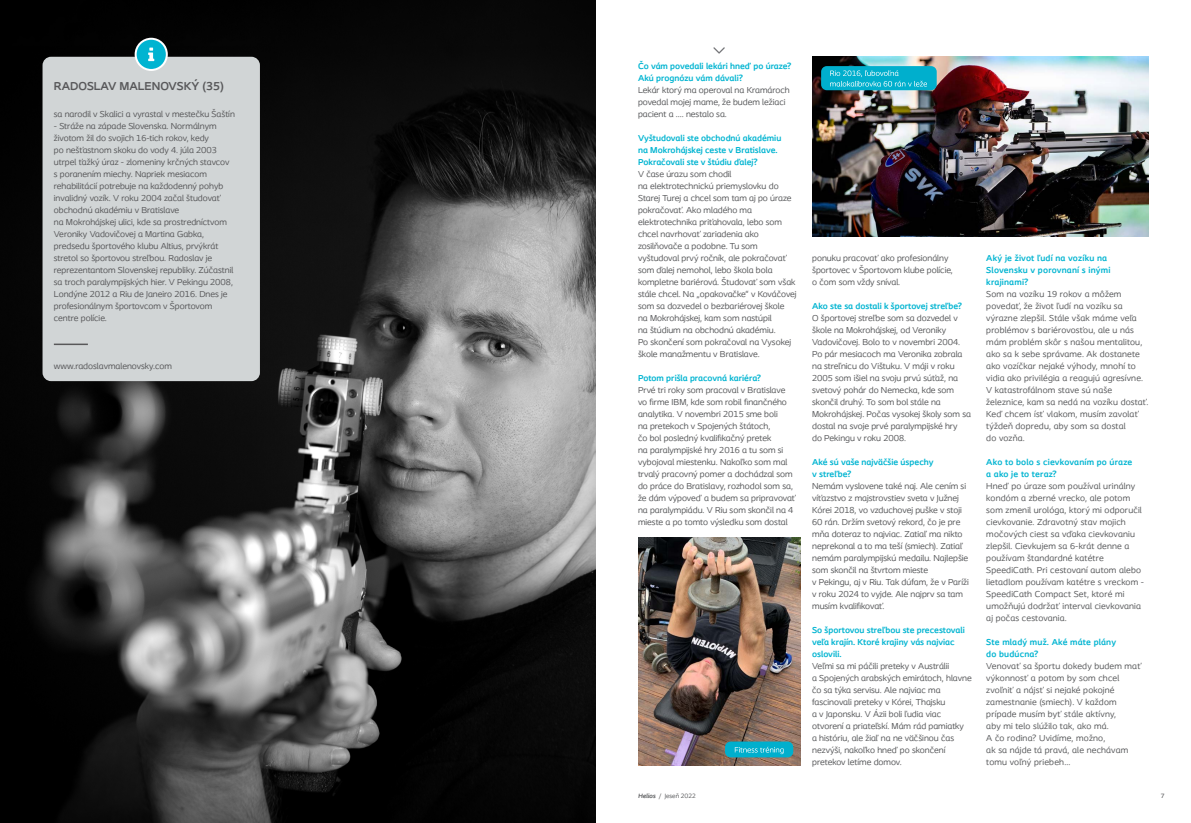
<style>
.page{position:relative;width:1191px;height:823px;background:#fff}
.page>*{position:absolute;margin:0;border:0;box-sizing:border-box;transform-origin:0 0}
.t1{font:700 12px "Coloplast";color:#58585a}
.t2{font:9px/12px "Coloplast";color:#58595b}
.t3{font:9px/12px "Coloplast";letter-spacing:.02em;color:#58595b}
.t4{font:9px/12px "Coloplast";color:#58585a}
.t5{font:700 9px/12px "Coloplast";color:#00b4d1}
.t6{font:700 9px/12px "Coloplast";letter-spacing:.02em;color:#00b4d1}
.t7{font:6.5px "Coloplast";color:#58595b}
.t8{font:500 6.5px "Coloplast";color:#58595b}
.s1{font-weight:700;font-style:italic}
</style>
<div class="page">
<img style="left:0;top:0;width:595px;height:822px">
<div style="left:43px;top:57px;width:217px;height:324px;background:#d1d5d6;border-radius:9px"></div>
<div style="left:136px;top:39px;width:31px;height:31px;background:#00b4d1;border-radius:50%"></div>
<svg style="left:148px;top:48px;width:6px;height:13px"></svg>
<div style="left:135px;top:38px;width:33px;height:33px;border:2px solid #fff;border-radius:50%"></div>
<hr style="left:54px;top:343px;width:34px;height:2px;background:#58585a">
<img style="left:812px;top:57px;width:336px;height:180px">
<img style="left:638px;top:537px;width:162px;height:228px">
<svg style="left:713px;top:47px;width:12px;height:7px"></svg>
<div style="left:725px;top:741px;width:68px;height:16px;background:#00afcd;border-radius:6px"></div>
<svg style="left:735px;top:746px;width:48px;height:7px"></svg>
<div style="left:821px;top:66px;width:115px;height:24px;background:#00afcd;border-radius:6px"></div>
<svg style="left:830px;top:70px;width:97px;height:17px"></svg>
<h1 class="t1" style="left:54px;top:78px;width:171px">RADOSLAV MALENOVSKÝ (35)</h1>
<p class="t4" style="left:54px;top:108px;width:182px">sa narodil v Skalici a vyrastal v mestečku Šaštín</p>
<p class="t4" style="left:54px;top:120px;width:181px">- Stráže na západe Slovenska. Normálnym životom žil do svojich 16-tich rokov, kedy<br>po nešťastnom skoku do vody 4. júla 2003 utrpel ťažký úraz - zlomeniny krčných stavcov s poranením miechy. Napriek mesiacom rehabilitácií potrebuje na každodenný pohyb invalidný vozík. V roku 2004 začal študovať obchodnú akadémiu v Bratislave<br>na Mokrohájskej ulici, kde sa prostredníctvom Veroniky Vadovičovej a Martina Gabka, predsedu športového klubu Altius, prvýkrát stretol so športovou streľbou. Radoslav je reprezentantom Slovenskej republiky. Zúčastnil sa troch paralympijských hier. V Pekingu 2008, Londýne 2012 a Riu de Janeiro 2016. Dnes je profesionálnym športovcom v Športovom centre polície.</p>
<p class="t4" style="left:54px;top:360px;width:120px">www.radoslavmalenovsky.com</p>
<p class="t5" style="left:638px;top:60px;width:155px">Čo vám povedali lekári hneď po úraze?<br>Akú prognózu vám dávali?</p>
<p class="t2" style="left:638px;top:84px;width:153px">Lekár ktorý ma operoval na Kramároch povedal mojej mame, že budem ležiaci pacient a .... nestalo sa.</p>
<p class="t5" style="left:638px;top:132px;width:145px">Vyštudovali ste obchodnú akadémiu na Mokrohájskej ceste v Bratislave.<br>Pokračovali ste v štúdiu ďalej?</p>
<p class="t2" style="left:638px;top:168px;width:160px">V čase úrazu som chodil<br>na elektrotechnickú priemyslovku do Starej Turej a chcel som tam aj po úraze pokračovať. Ako mladého ma elektrotechnika priťahovala, lebo som chcel navrhovať zariadenia ako zosilňovače a podobne. Tu som vyštudoval prvý ročník, ale pokračovať som ďalej nemohol, lebo škola bola kompletne bariérová. Študovať som však stále chcel. Na „opakovačke“ v Kováčovej som sa dozvedel o bezbariérovej škole<br>na Mokrohájskej, kam som nastúpil<br>na štúdium na obchodnú akadémiu.<br>Po skončení som pokračoval na Vysokej škole manažmentu v Bratislave.</p>
<p class="t5" style="left:638px;top:372px;width:124px">Potom prišla pracovná kariéra?</p>
<p class="t2" style="left:638px;top:384px;width:159px">Prvé tri roky som pracoval v Bratislave vo firme IBM, kde som robil finančného analytika. V novembri 2015 sme boli<br>na pretekoch v Spojených štátoch,<br>čo bol posledný kvalifi kačný pretek<br>na paralympijské hry 2016 a tu som si vybojoval miestenku. Nakoľko som mal trvalý pracovný pomer a dochádzal som do práce do Bratislavy, rozhodol som sa, že dám výpoveď a budem sa pripravovať na paralympiádu. V Riu som skončil na 4 mieste a po tomto výsledku som dostal</p>
<p class="t2" style="left:812px;top:252px;width:142px">ponuku pracovať ako profesionálny športovec v Športovom klube polície, o čom som vždy sníval.</p>
<p class="t5" style="left:812px;top:300px;width:151px">Ako ste sa dostali k športovej streľbe?</p>
<p class="t2" style="left:812px;top:312px;width:160px">O športovej streľbe som sa dozvedel v škole na Mokrohájskej, od Veroniky Vadovičovej. Bolo to v novembri 2004.<br>Po pár mesiacoch ma Veronika zobrala na streľnicu do Vištuku. V máji v roku 2005 som išiel na svoju prvú súťaž, na svetový pohár do Nemecka, kde som skončil druhý. To som bol stále na Mokrohájskej. Počas vysokej školy som sa dostal na svoje prvé paralympijské hry<br>do Pekingu v roku 2008.</p>
<p class="t5" style="left:812px;top:455px;width:123px">Aké sú vaše najväčšie úspechy v streľbe?</p>
<p class="t2" style="left:812px;top:479px;width:158px">Nemám vyslovene také naj. Ale cením si víťazstvo z majstrovstiev sveta v Južnej Kórei 2018, vo vzduchovej puške v stoji 60 rán. Držím svetový rekord, čo je pre mňa doteraz to najviac. Zatiaľ ma nikto neprekonal a to ma teší (smiech). Zatiaľ nemám paralympijskú medailu. Najlepšie som skončil na štvrtom mieste<br>v Pekingu, aj v Riu. Tak dúfam, že v Paríži v roku 2024 to vyjde. Ale najprv sa tam musím kvalifi kovať.</p>
<p class="t5" style="left:812px;top:623px;width:154px">So športovou streľbou ste precestovali veľa krajín. Ktoré krajiny vás najviac oslovili.</p>
<p class="t2" style="left:812px;top:659px;width:161px">Veľmi sa mi páčili preteky v Austrálii<br>a Spojených arabských emirátoch, hlavne čo sa týka servisu. Ale najviac ma fascinovali preteky v Kórei, Thajsku<br>a v Japonsku. V Ázii boli ľudia viac otvorení a priateľskí. Mám rád pamiatky<br>a históriu, ale žiaľ na ne väčšinou čas nezvýši, nakoľko hneď po skončení pretekov letíme domov.</p>
<p class="t6" style="left:986px;top:251px;width:126px">Aký je život ľudí na vozíku na<br>Slovensku v porovnaní s inými krajinami?</p>
<p class="t3" style="left:986px;top:287px;width:164px">Som na vozíku 19 rokov a môžem povedať, že život ľudí na vozíku sa výrazne zlepšil. Stále však máme veľa problémov s bariérovosťou, ale u nás mám problém skôr s našou mentalitou, ako sa k sebe správame. Ak dostanete ako vozíčkar nejaké výhody, mnohí to vidia ako privilégia a reagujú agresívne.<br>V katastrofálnom stave sú naše železnice, kam sa nedá na vozíku dostať.<br>Keď chcem ísť vlakom, musím zavolať týždeň dopredu, aby som sa dostal<br>do vozňa.</p>
<p class="t6" style="left:986px;top:455px;width:147px">Ako to bolo s cievkovaním po úraze a ako je to teraz?</p>
<p class="t3" style="left:986px;top:479px;width:159px">Hneď po úraze som používal urinálny kondóm a zberné vrecko, ale potom som zmenil urológa, ktorý mi odporučil cievkovanie. Zdravotný stav mojich močových ciest sa vďaka cievkovaniu zlepšil. Cievkujem sa 6-krát denne a používam štandardné katétre SpeediCath. Pri cestovaní autom alebo lietadlom používam katétre s vreckom - SpeediCath Compact Set, ktoré mi umožňujú dodržať interval cievkovania aj počas cestovania.</p>
<p class="t6" style="left:986px;top:635px;width:131px">Ste mladý muž. Aké máte plány do budúcna?</p>
<p class="t3" style="left:986px;top:659px;width:157px">Venovať sa športu dokedy budem mať výkonnosť a potom by som chcel zvoľniť a nájsť si nejaké pokojné zamestnanie (smiech). V každom prípade musím byť stále aktívny,<br>aby mi telo slúžilo tak, ako má.<br>A čo rodina? Uvidíme, možno,<br>ak sa nájde tá pravá, ale nechávam tomu voľný priebeh...</p>
<p class="t7" style="left:638px;top:791px;width:59px"><span class="s1">Helios</span> / Jeseň 2022</p>
<p class="t8" style="left:1160px;top:791px;width:5px">7</p>
</div>
